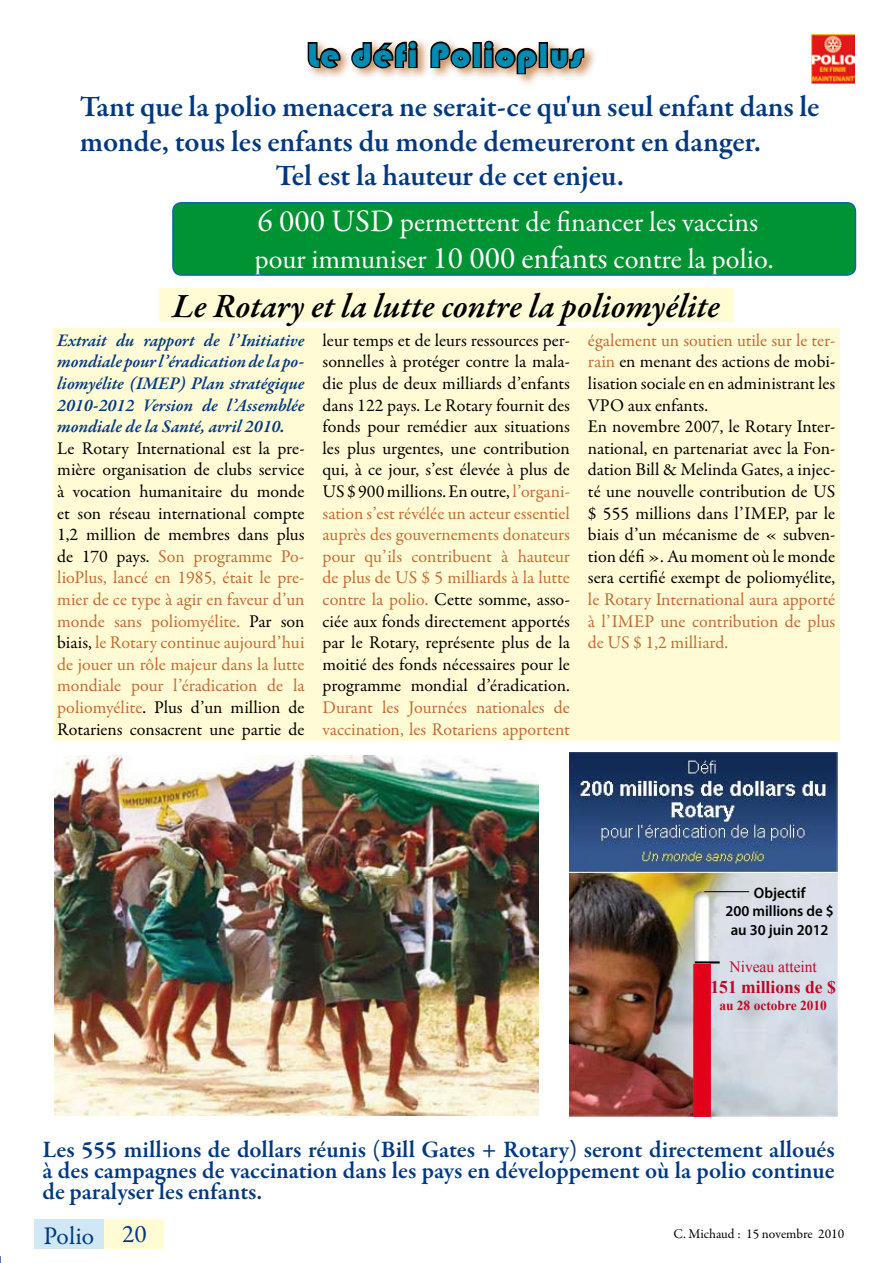
<style>
.page{position:relative;width:893px;height:1263px;background:#fff}
.page>*{position:absolute;margin:0;border:0;box-sizing:border-box;transform-origin:0 0}
.t1{font:italic 600 34.5px "Garamond Premr Pro";color:#000}
.t2{font:34.5px "Bauhaus 93";letter-spacing:.05em;color:#008bb3}
.t3{font:600 30px "Garamond Premr Pro";letter-spacing:-.005em;color:#003882}
.t4{font:28.5px/37.8px "Garamond Premr Pro";letter-spacing:-.005em;color:#fff}
.t5{font:25.5px "Garamond Premr Pro";color:#003882}
.t6{font:600 24px/21px "Garamond Premr Pro";color:#003882;text-align:justify}
.t7{font:18px/21.6px "Garamond Premr Pro";color:#000;text-align:justify}
.t8{font:italic 600 18px/21.6px "Garamond Premr Pro";color:#003882;text-align:justify}
.t9{font:18px/21.6px "Garamond Premr Pro";letter-spacing:-.005em;color:#c56b33}
.t10{font:700 18px "Times New Roman";color:#bd0926}
.t11{font:15.75px "Times New Roman";color:#bd0926}
.t12{font:600 15.15px/18.1px "Myriad Pro";color:#000;text-align:center}
.t13{font:700 13.65px "Times New Roman";color:#bd0926}
.t14{font:13.5px "Garamond Premr Pro";color:#000}
.s1{font-size:31.5px}
.s2{color:#c56b33}
</style>
<div class="page">
<div style="left:105px;top:1219px;width:59px;height:30px;background:#fffbd5"></div>
<div style="left:34px;top:1219px;width:70px;height:30px;background:#d0e7f6"></div>
<img style="left:812px;top:35px;width:42px;height:49px">
<div style="left:173px;top:203px;width:682px;height:72px;background:#009333;border-radius:9px"></div>
<div style="left:172px;top:202px;width:684px;height:74px;border:2px solid #0069b2;border-radius:9px"></div>
<img style="left:570px;top:752px;width:268px;height:364px">
<hr style="left:695px;top:961px;width:25px;height:2px;background:#000">
<div style="left:693px;top:964px;width:18px;height:152px;background:#e2001a"></div>
<div style="left:304px;top:36px;width:293px;height:50px;background:#bc6f2e;opacity:.75"></div>
<svg style="left:306px;top:41px;width:36px;height:29px"></svg>
<svg style="left:349px;top:38px;width:71px;height:32px"></svg>
<svg style="left:428px;top:40px;width:45px;height:30px"></svg>
<div style="left:472px;top:42px;width:10px;height:26px;border:3px solid #000"></div>
<svg style="left:482px;top:38px;width:57px;height:38px"></svg>
<div style="left:539px;top:42px;width:9px;height:26px;border:3px solid #000"></div>
<svg style="left:549px;top:47px;width:37px;height:39px"></svg>
<div style="left:53px;top:328px;width:787px;height:413px;background:#fffbd5"></div>
<img style="left:54px;top:755px;width:485px;height:361px">
<div style="left:159px;top:288px;width:574px;height:34px;background:#fffbd5"></div>
<h1 class="t2" style="left:307px;top:36px;width:277px">Le défi Polioplus</h1>
<h2 class="t3" style="left:80px;top:89px;width:741px">Tant que la polio menacera ne serait-ce qu'un seul enfant dans le</h2>
<h2 class="t3" style="left:80px;top:123px;width:683px">monde, tous les enfants du monde demeureront en danger.</h2>
<h2 class="t3" style="left:275px;top:158px;width:350px">Tel est la hauteur de cet enjeu.</h2>
<h3 class="t4" style="left:254px;top:203px;width:521px"><span class="s1">6 000 USD</span> permettent de financer les vaccins pour immuniser <span class="s1">10 000 enfants</span> contre la polio.</h3>
<h1 class="t1" style="left:172px;top:285px;width:549px">Le Rotary et la lutte contre la poliomyélite</h1>
<p class="t8" style="left:57px;top:330px;width:249px">Extrait du rapport de l’Initiative mondiale pour l’éradication de la po&shy;liomyélite (IMEP) Plan stratégique 2010-2012 Version de l’Assemblée mondiale de la Santé, avril 2010.</p>
<p class="t7" style="left:57px;top:438px;width:249px">Le Rotary International est la pre&shy;mière organisation de clubs service à vocation humanitaire du monde et son réseau international compte 1,2 million de membres dans plus de 170 pays. <span class="s2">Son programme Po&shy;lioPlus, lancé en 1985, était le pre&shy;mier de ce type à agir en faveur d’un monde sans poliomyélite.</span> Par son biais, <span class="s2">le Rotary continue aujourd’hui de jouer un rôle majeur dans la lutte mondiale pour l’éradication de la poliomyélite</span>. Plus d’un million de Rotariens consacrent une partie de</p>
<p class="t7" style="left:323px;top:330px;width:249px">leur temps et de leurs ressources per&shy;sonnelles à protéger contre la mala&shy;die plus de deux milliards d’enfants dans 122 pays. Le Rotary fournit des fonds pour remédier aux situations les plus urgentes, une contribution qui, à ce jour, s’est élevée à plus de US $ 900 millions. En outre, <span class="s2">l’organi&shy;sation s’est révélée un acteur essentiel auprès des gouvernements donateurs pour qu’ils contribuent à hauteur de plus de US $ 5 milliards à la lutte contre la polio.</span> Cette somme, asso&shy;ciée aux fonds directement apportés par le Rotary, représente plus de la moitié des fonds nécessaires pour le programme mondial d’éradication.</p>
<p class="t9" style="left:323px;top:697px;width:249px">Durant les Journées nationales de vaccination, les Rotariens apportent</p>
<p class="t7" style="left:588px;top:330px;width:249px;text-align:left"><span class="s2">également un soutien utile sur le ter&shy;rain</span> en menant des actions de mobi&shy;lisation sociale en en administrant les VPO aux enfants.<br>En novembre 2007, le Rotary Inter&shy;national, en partenariat avec la Fon&shy;dation Bill &amp; Melinda Gates, a injec&shy;té une nouvelle contribution de US $ 555 millions dans l’IMEP, par le biais d’un mécanisme de « subven&shy;tion défi ». Au moment où le monde sera certifié exempt de poliomyélite,</p>
<p class="t9" style="left:588px;top:589px;width:249px;text-align:justify">le Rotary International aura apporté à l’IMEP une contribution de plus de US $ 1,2 milliard.</p>
<p class="t12" style="left:725px;top:883px;width:110px">Objectif<br>200 millions de $ au 30 juin 2012</p>
<p class="t11" style="left:729px;top:956px;width:89px">Niveau atteint</p>
<p class="t10" style="left:710px;top:975px;width:127px">151 millions de $</p>
<p class="t13" style="left:719px;top:996px;width:109px">au 28 octobre 2010</p>
<h3 class="t6" style="left:43px;top:1140px;width:794px">Les 555 millions de dollars réunis (Bill Gates + Rotary) seront directement alloués à des campagnes de vaccination dans les pays en développement où la polio continue de paralyser les enfants.</h3>
<h3 class="t5" style="left:44px;top:1220px;width:105px">Polio 20</h3>
<p class="t14" style="left:673px;top:1226px;width:172px">C. Michaud : 15 novembre 2010</p>
</div>
